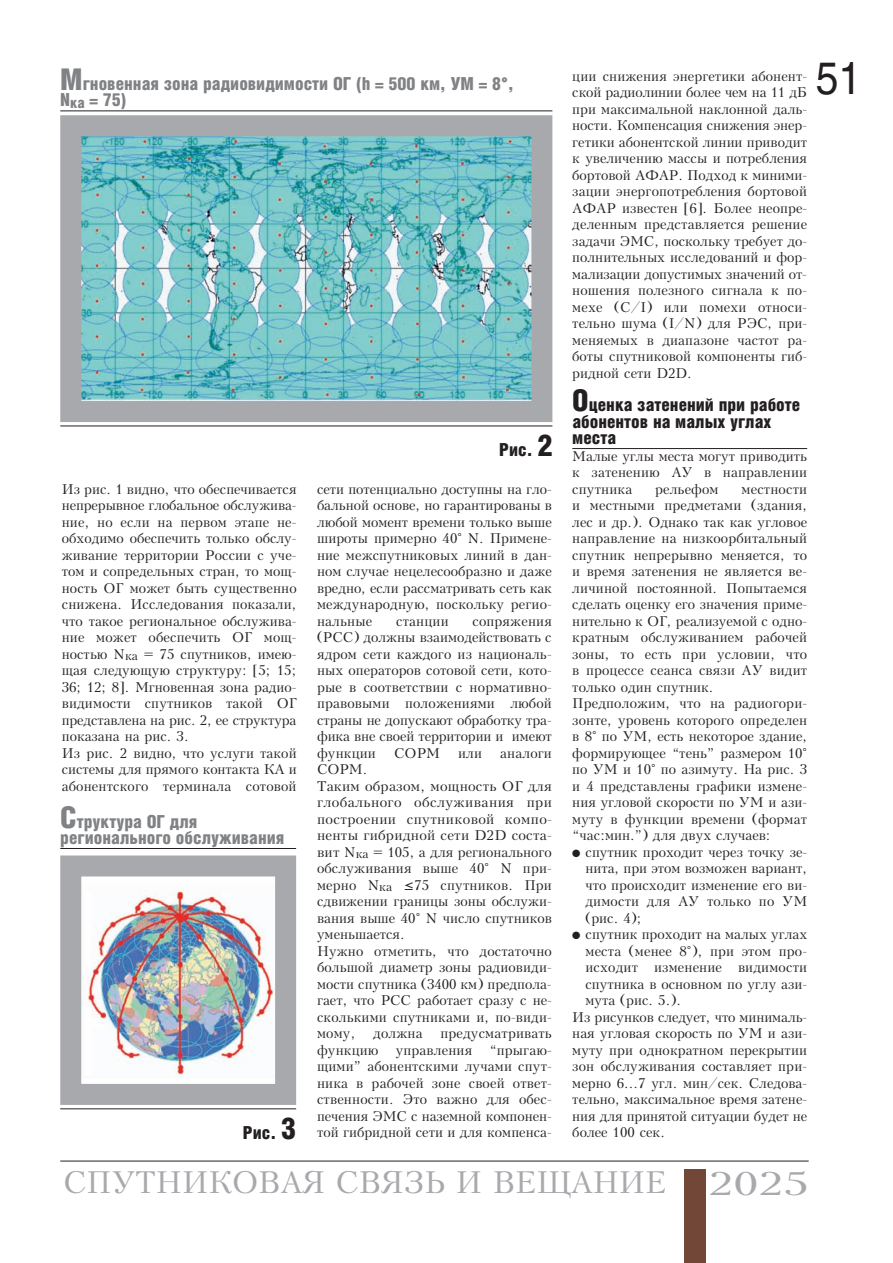
<style>
.page{position:relative;width:893px;height:1263px;background:#fff}
.page>*{position:absolute;margin:0;border:0;box-sizing:border-box;transform-origin:0 0}
.t1{font:45px "Helios";color:#231f20;scale:.9 1}
.t2{font:31.5px "Kudryashev";color:#a8a9ad;scale:1.45 1}
.t3{font:30px "Kudryashev";letter-spacing:-.01em;color:#a8a9ad}
.t4{font:900 18px/16.5px "Helios Cond";color:#808285}
.t5{font:900 18px/16.5px "Helios Cond";color:#231f20}
.t6{font:13.5px/16.5px "Kudryashev";letter-spacing:.005em;color:#231f20;text-align:justify}
.s1{font-size:30px}
.s2{font-family:"Lucida Grande"}
</style>
<div class="page">
<hr style="left:60px;top:1161px;width:749px;height:1px;background:#231f20">
<div style="left:684px;top:1169px;width:22px;height:94px;background:#734738"></div>
<hr style="left:572px;top:448px;width:235px;height:1px;background:#231f20">
<img style="left:82px;top:137px;width:448px;height:263px">
<div style="left:60px;top:115px;width:492px;height:307px;border:21px solid #a8a9ad"></div>
<hr style="left:60px;top:111px;width:492px;height:1px;background:#231f20">
<hr style="left:60px;top:426px;width:492px;height:1px;background:#231f20">
<img style="left:82px;top:890px;width:192px;height:185px">
<div style="left:60px;top:855px;width:236px;height:250px;border:21px solid #a8a9ad"></div>
<hr style="left:60px;top:848px;width:236px;height:1px;background:#231f20">
<hr style="left:60px;top:1108px;width:236px;height:1px;background:#231f20">
<h3 class="t4" style="left:60px;top:77px;width:455px"><span class="s1">М</span>гновенная зона радиовидимости ОГ (h = 500 км, УМ = 8°,<br>N<sub>ка</sub> = 75)</h3>
<h3 class="t5" style="left:499px;top:443px;width:55px">Рис. <span class="s1">2</span></h3>
<p class="t6" style="left:62px;top:481px;width:236px;text-align:left">Из рис. 1 видно, что обеспечивается непрерывное глобальное обслужива&shy;ние, но если на первом этапе не&shy;обходимо обеспечить только обслу&shy;живание территории России с уче&shy;том и сопредельных стран, то мощ&shy;ность ОГ может быть существенно снижена. Исследования показали, что такое региональное обслужива&shy;ние может обеспечить ОГ мощ&shy;ностью N<sub>ка</sub> = 75 спутников, имею&shy;щая следующую структуру: [5; 15;<br>36; 12; 8]. Мгновенная зона радио&shy;видимости спутников такой ОГ представлена на рис. 2, ее структура показана на рис. 3.<br>Из рис. 2 видно, что услуги такой системы для прямого контакта КА и абонентского терминала сотовой</p>
<p class="t6" style="left:317px;top:481px;width:236px">сети потенциально доступны на гло&shy;бальной основе, но гарантированы в любой момент времени только выше широты примерно 40° N. Примене&shy;ние межспутниковых линий в дан&shy;ном случае нецелесообразно и даже вредно, если рассматривать сеть как международную, поскольку регио&shy;нальные</p>
<p class="t6" style="left:317px;top:613px;width:236px;text-indent:155px">сопряжения (РСС) должны взаимодействовать с ядром сети каждого из националь&shy;ных операторов сотовой сети, кото&shy;рые в соответствии с нормативно&shy;правовыми положениями любой страны не допускают обработку тра&shy;фика вне своей территории и имеют функции</p>
<p class="t6" style="left:396px;top:613px;width:54px">станции</p>
<p class="t6" style="left:394px;top:745px;width:48px">СОРМ</p>
<p class="t6" style="left:458px;top:745px;width:26px">или</p>
<p class="t6" style="left:500px;top:745px;width:53px">аналоги</p>
<p class="t6" style="left:317px;top:761px;width:237px;text-align:left">СОРМ.<br>Таким образом, мощность ОГ для глобального обслуживания при построении спутниковой компо&shy;ненты гибридной сети D2D соста&shy;вит N<sub>ка</sub> = 105, а для регионального обслуживания выше 40° N при&shy;мерно N<sub>ка</sub> <span class="s2">≤</span>75 спутников. При сдвижении границы зоны обслужи&shy;вания выше 40° N число спутников уменьшается.<br>Нужно отметить, что достаточно большой диаметр зоны радиовиди&shy;мости спутника (3400 км) предпола&shy;гает, что РСС работает сразу с не&shy;сколькими спутниками и, по-види&shy;мому,</p>
<h3 class="t4" style="left:60px;top:814px;width:226px"><span class="s1">С</span>труктура ОГ для регионального обслуживания</h3>
<p class="t6" style="left:373px;top:1025px;width:51px">должна</p>
<p class="t6" style="left:440px;top:1025px;width:113px">предусматривать</p>
<p class="t6" style="left:317px;top:1042px;width:63px">функцию</p>
<p class="t6" style="left:396px;top:1042px;width:78px">управления</p>
<p class="t6" style="left:317px;top:1042px;width:236px;text-indent:172px">“прыгаю&shy;щими” абонентскими лучами спут&shy;ника в рабочей зоне своей ответ&shy;ственности. Это важно для обес&shy;печения ЭМС с наземной компонен&shy;той гибридной сети и для компенса-</p>
<h3 class="t5" style="left:243px;top:1126px;width:55px">Рис. <span class="s1">3</span></h3>
<p class="t6" style="left:572px;top:68px;width:236px">ции снижения энергетики абонент&shy;ской радиолинии более чем на 11 дБ при максимальной наклонной даль&shy;ности. Компенсация снижения энер&shy;гетики абонентской линии приводит к увеличению массы и потребления бортовой АФАР. Подход к миними&shy;зации энергопотребления бортовой АФАР известен [6]. Более неопре&shy;деленным представляется решение задачи ЭМС, поскольку требует до&shy;полнительных исследований и фор&shy;мализации допустимых значений от&shy;ношения полезного сигнала к по&shy;мехе (С/I) или помехи относи&shy;тельно шума (I/N) для РЭС, при&shy;меняемых в диапазоне частот ра&shy;боты спутниковой компоненты гиб&shy;ридной сети D2D.</p>
<h3 class="t5" style="left:572px;top:398px;width:230px"><span class="s1">О</span>ценка затенений при работе абонентов на малых углах места</h3>
<p class="t6" style="left:572px;top:448px;width:236px">Малые углы места могут приводить к затенению АУ в направлении спутника</p>
<p class="t6" style="left:655px;top:481px;width:65px">рельефом</p>
<p class="t6" style="left:572px;top:481px;width:236px;text-align:left;text-indent:169px">местности и местными предметами (здания, лес и др.). Однако так как угловое направление на низкоорбитальный спутник непрерывно меняется, то и время затенения не является ве&shy;личиной постоянной. Попытаемся сделать оценку его значения приме&shy;нительно к ОГ, реализуемой с одно&shy;кратным обслуживанием рабочей зоны, то есть при условии, что в процессе сеанса связи АУ видит только один спутник.<br>Предположим, что на радиогори&shy;зонте, уровень которого определен в 8° по УМ, есть некоторое здание, формирующее “тень” размером 10° по УМ и 10° по азимуту. На рис. 3 и 4 представлены графики измене&shy;ния угловой скорости по УМ и ази&shy;муту в функции времени (формат “час:мин.”) для двух случаев:</p>
<p class="t6" style="left:585px;top:844px;width:223px;text-indent:-13px">● спутник проходит через точку зе&shy;нита, при этом возможен вариант, что происходит изменение его ви&shy;димости для АУ только по УМ (рис. 4);</p>
<p class="t6" style="left:572px;top:926px;width:236px">● спутник проходит на малых углах</p>
<p class="t6" style="left:585px;top:943px;width:223px">места (менее 8°), при этом про-</p>
<p class="t6" style="left:585px;top:959px;width:223px">исходит изменение видимости</p>
<p class="t6" style="left:585px;top:976px;width:223px">спутника в основном по углу ази-</p>
<p class="t6" style="left:585px;top:992px;width:97px">мута (рис. 5.).</p>
<p class="t6" style="left:572px;top:1009px;width:236px">Из рисунков следует, что минималь-</p>
<p class="t6" style="left:572px;top:1025px;width:236px">ная угловая скорость по УМ и ази-</p>
<p class="t6" style="left:572px;top:1042px;width:236px">муту при однократном перекрытии</p>
<p class="t6" style="left:572px;top:1058px;width:236px">зон обслуживания составляет при-</p>
<p class="t6" style="left:572px;top:1075px;width:236px">мерно 6...7 угл. мин/сек. Следова-</p>
<p class="t6" style="left:572px;top:1091px;width:236px">тельно, максимальное время затене-</p>
<p class="t6" style="left:572px;top:1108px;width:236px">ния для принятой ситуации будет не</p>
<p class="t6" style="left:572px;top:1124px;width:94px">более 100 сек.</p>
<h1 class="t1" style="left:816px;top:62px;width:52px">51</h1>
<h3 class="t3" style="left:63px;top:1165px;width:605px">СПУТНИКОВАЯ СВЯЗЬ И ВЕЩАНИЕ</h3>
<h2 class="t2" style="left:709px;top:1165px;width:71px">2025</h2>
</div>
